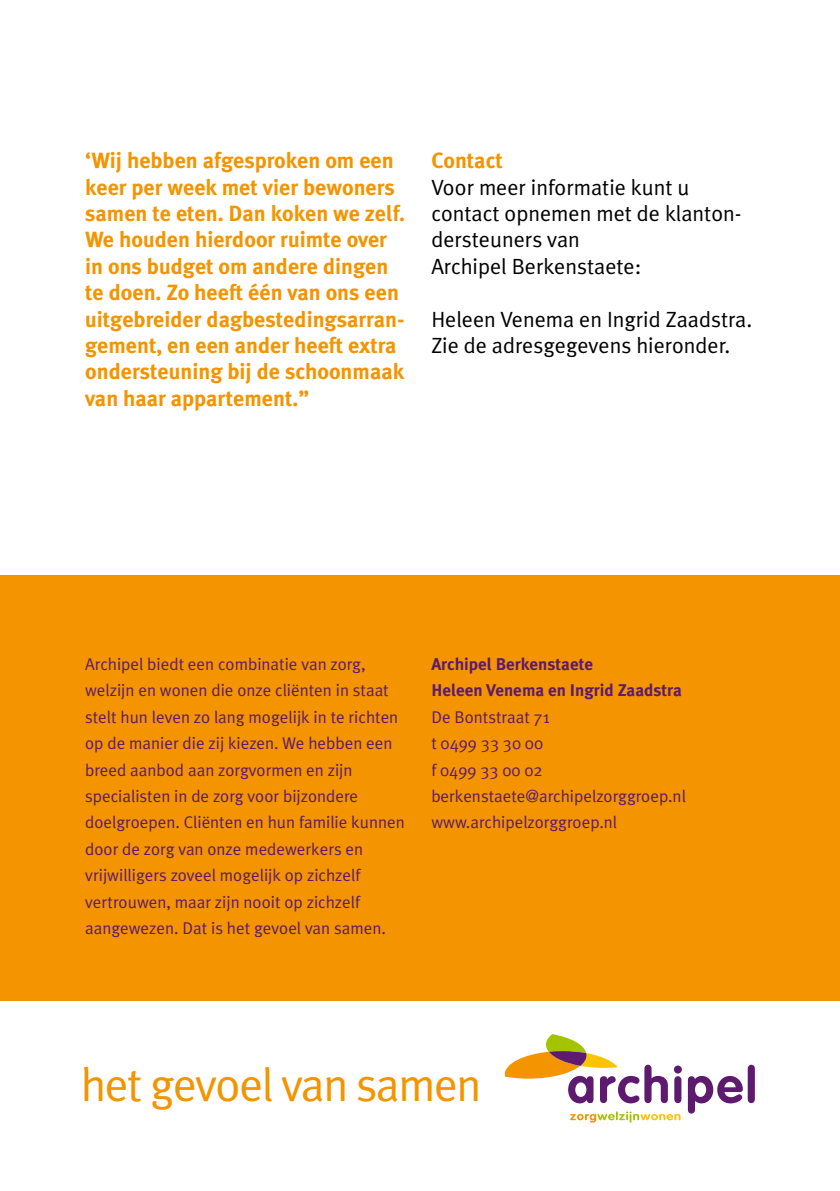
<style>
.page{position:relative;width:840px;height:1191px;background:#fff}
.page>*{position:absolute;margin:0;border:0;box-sizing:border-box;transform-origin:0 0}
.t1{font:47px "Meta Plus";letter-spacing:-.03em;color:#f39400}
.t2{font:700 22px/26.4px "Meta Plus";color:#f39400}
.t3{font:22px/26.4px "Meta Plus";color:#000}
.t4{font:17px/26.4px "Meta Plus";color:#5d1a6f}
.t5{font:700 17px/26.4px "Meta Plus";color:#5d1a6f}
</style>
<div class="page">
<div style="left:0;top:575px;width:839px;height:426px;background:#f39400"></div>
<svg style="left:570px;top:1111px;width:110px;height:11px"></svg>
<svg style="left:673px;top:1065px;width:8px;height:38px"></svg>
<svg style="left:687px;top:1076px;width:55px;height:37px"></svg>
<div style="left:747px;top:1064px;width:7px;height:39px;background:#5d1a6f;border-radius:4px"></div>
<svg style="left:504px;top:1034px;width:163px;height:69px"></svg>
<p class="t2" style="left:85px;top:147px;width:321px">‘Wij hebben afgesproken om een keer per week met vier bewoners samen te eten. Dan koken we zelf.<br>We houden hierdoor ruimte over in ons budget om andere dingen te doen. Zo heeft één van ons een uitgebreider dagbestedingsarran&shy;gement, en een ander heeft extra ondersteuning bij de schoonmaak van haar appartement.”</p>
<p class="t2" style="left:431px;top:147px;width:73px">Contact</p>
<p class="t3" style="left:431px;top:173px;width:311px">Voor meer informatie kunt u contact opnemen met de klanton&shy;dersteuners van<br>Archipel Berkenstaete:</p>
<p class="t3" style="left:431px;top:305px;width:322px">Heleen Venema en Ingrid Zaadstra.<br>Zie de adresgegevens hieronder.</p>
<p class="t4" style="left:85px;top:650px;width:321px">Archipel biedt een combinatie van zorg, welzijn en wonen die onze cliënten in staat stelt hun leven zo lang mogelijk in te richten op de manier die zij kiezen. We hebben een breed aanbod aan zorgvormen en zijn specialisten in de zorg voor bijzondere doelgroepen. Cliënten en hun familie kunnen door de zorg van onze medewerkers en vrijwilligers zoveel mogelijk op zichzelf vertrouwen, maar zijn nooit op zichzelf aangewezen. Dat is het gevoel van samen.</p>
<p class="t5" style="left:431px;top:651px;width:252px">Archipel Berkenstaete<br>Heleen Venema en Ingrid Zaadstra</p>
<p class="t4" style="left:431px;top:703px;width:256px">De Bontstraat 71<br>t 0499 33 30 00<br>f 0499 33 00 02 berkenstaete@archipelzorggroep.nl www.archipelzorggroep.nl</p>
<h1 class="t1" style="left:81px;top:1058px;width:402px">het gevoel van samen</h1>
</div>
